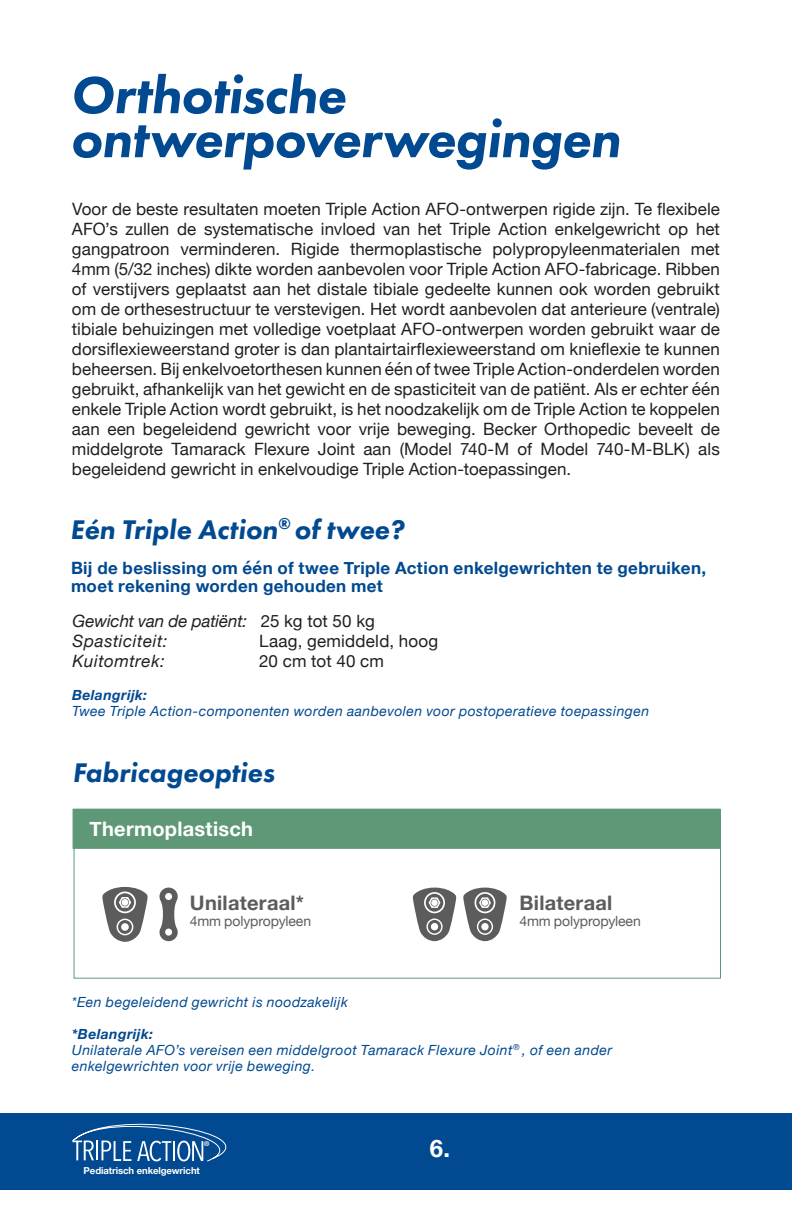
<style>
.page{position:relative;width:792px;height:1224px;background:#fff}
.page>*{position:absolute;margin:0;border:0;box-sizing:border-box;transform-origin:0 0}
.t1{font:italic 800 54px/44px "Futura PT";letter-spacing:-.015em;color:#014990}
.t2{font:italic 800 28px "Futura PT";color:#014990}
.t3{font:700 24px "Helvetica Neue";color:#fff}
.t4{font:700 20px "Helvetica Neue";letter-spacing:.015em;color:#5c5c5c}
.t5{font:700 20px "Helvetica Neue";letter-spacing:.015em;color:#fff}
.t6{font:17px/20px "Helvetica Neue";letter-spacing:.005em;color:#231f20;text-align:justify}
.t7{font:700 17px/18px "Helvetica Neue";letter-spacing:.02em;color:#014990}
.t8{font:italic 17px/20px "Helvetica Neue";color:#231f20}
.t9{font:italic 17px "Helvetica Neue";letter-spacing:.025em;color:#231f20}
.t10{font:italic 14px/16px "Helvetica Neue";letter-spacing:.03em;color:#014990}
.t11{font:14px "Helvetica Neue";letter-spacing:-.01em;color:#5c5c5c}
.t12{font:italic 700 14px "Helvetica Neue";letter-spacing:.03em;color:#014990}
.t13{font:700 9.6px "Helvetica Neue";letter-spacing:-.01em;color:#fff}
.t14{font:700 6.6px "Helvetica Neue";color:#fff}
.s1{font-style:normal}
.s2{font-weight:700}
</style>
<div class="page">
<div style="left:0;top:1113px;width:792px;height:76px;background:#014990"></div>
<svg style="left:72px;top:1123px;width:155px;height:39px"></svg>
<div style="left:73px;top:809px;width:647px;height:40px;background:#5f9876;border:1px solid #5f9876"></div>
<svg style="left:102px;top:887px;width:46px;height:55px"></svg>
<svg style="left:412px;top:888px;width:45px;height:53px"></svg>
<svg style="left:463px;top:888px;width:44px;height:53px"></svg>
<svg style="left:159px;top:888px;width:19px;height:53px"></svg>
<div style="left:74px;top:809px;width:647px;height:170px;border:1px solid #5f9876"></div>
<h1 class="t1" style="left:70px;top:72px;width:552px">Orthotische ontwerpoverwegingen</h1>
<p class="t6" style="left:72px;top:200px;width:650px">Voor de beste resultaten moeten Triple Action AFO-ontwerpen rigide zijn. Te flexibele AFO’s zullen de systematische invloed van het Triple Action enkelgewricht op het gangpatroon verminderen. Rigide thermoplastische polypropyleenmaterialen met 4mm (5/32 inches) dikte worden aanbevolen voor Triple Action AFO-fabricage. Ribben of verstijvers geplaatst aan het distale tibiale gedeelte kunnen ook worden gebruikt om de orthesestructuur te verstevigen. Het wordt aanbevolen dat anterieure (ventrale) tibiale behuizingen met volledige voetplaat AFO-ontwerpen worden gebruikt waar de dorsiflexieweerstand groter is dan plantairtairflexieweerstand om knieflexie te kunnen beheersen. Bij enkelvoetorthesen kunnen één of twee Triple Action-onderdelen worden gebruikt, afhankelijk van het gewicht en de spasticiteit van de patiënt. Als er echter één enkele Triple Action wordt gebruikt, is het noodzakelijk om de Triple Action te koppelen aan een begeleidend gewricht voor vrije beweging. Becker Orthopedic beveelt de middelgrote Tamarack Flexure Joint aan (Model 740-M of Model 740-M-BLK) als begeleidend gewricht in enkelvoudige Triple Action-toepassingen.</p>
<h2 class="t2" style="left:70px;top:512px;width:336px">Eén Triple Action<sup>®</sup> of twee?</h2>
<p class="t7" style="left:71px;top:559px;width:637px">Bij de beslissing om één of twee Triple Action enkelgewrichten te gebruiken, moet rekening worden gehouden met</p>
<p class="t8" style="left:73px;top:612px;width:304px">Gewicht van de patiënt: <span class="s1">25 kg tot 50 kg<br></span>Spasticiteit:</p>
<p class="t6" style="left:259px;top:632px;width:181px">Laag, gemiddeld, hoog</p>
<p class="t9" style="left:73px;top:649px;width:94px">Kuitomtrek:</p>
<p class="t6" style="left:259px;top:652px;width:127px">20 cm tot 40 cm</p>
<p class="t12" style="left:72px;top:684px;width:77px">Belangrijk:</p>
<p class="t10" style="left:72px;top:704px;width:579px">Twee Triple Action-componenten worden aanbevolen voor postoperatieve toepassingen</p>
<h2 class="t2" style="left:73px;top:755px;width:204px">Fabricageopties</h2>
<p class="t5" style="left:90px;top:813px;width:165px">Thermoplastisch</p>
<p class="t4" style="left:190px;top:887px;width:115px">Unilateraal*</p>
<p class="t11" style="left:190px;top:911px;width:123px">4mm polypropyleen</p>
<p class="t4" style="left:520px;top:887px;width:94px">Bilateraal</p>
<p class="t11" style="left:520px;top:911px;width:123px">4mm polypropyleen</p>
<p class="t10" style="left:72px;top:995px;width:277px">*Een begeleidend gewricht is noodzakelijk</p>
<p class="t10" style="left:72px;top:1027px;width:542px"><span class="s2">*Belangrijk:<br></span>Unilaterale AFO’s vereisen een middelgroot Tamarack Flexure Joint<sup>®</sup> , of een ander enkelgewrichten voor vrije beweging.</p>
<p class="t14" style="left:204px;top:1138px;width:7px">®</p>
<p class="t13" style="left:84px;top:1163px;width:118px">Pediatrisch enkelgewricht</p>
<h3 class="t3" style="left:430px;top:1129px;width:22px">6.</h3>
</div>
